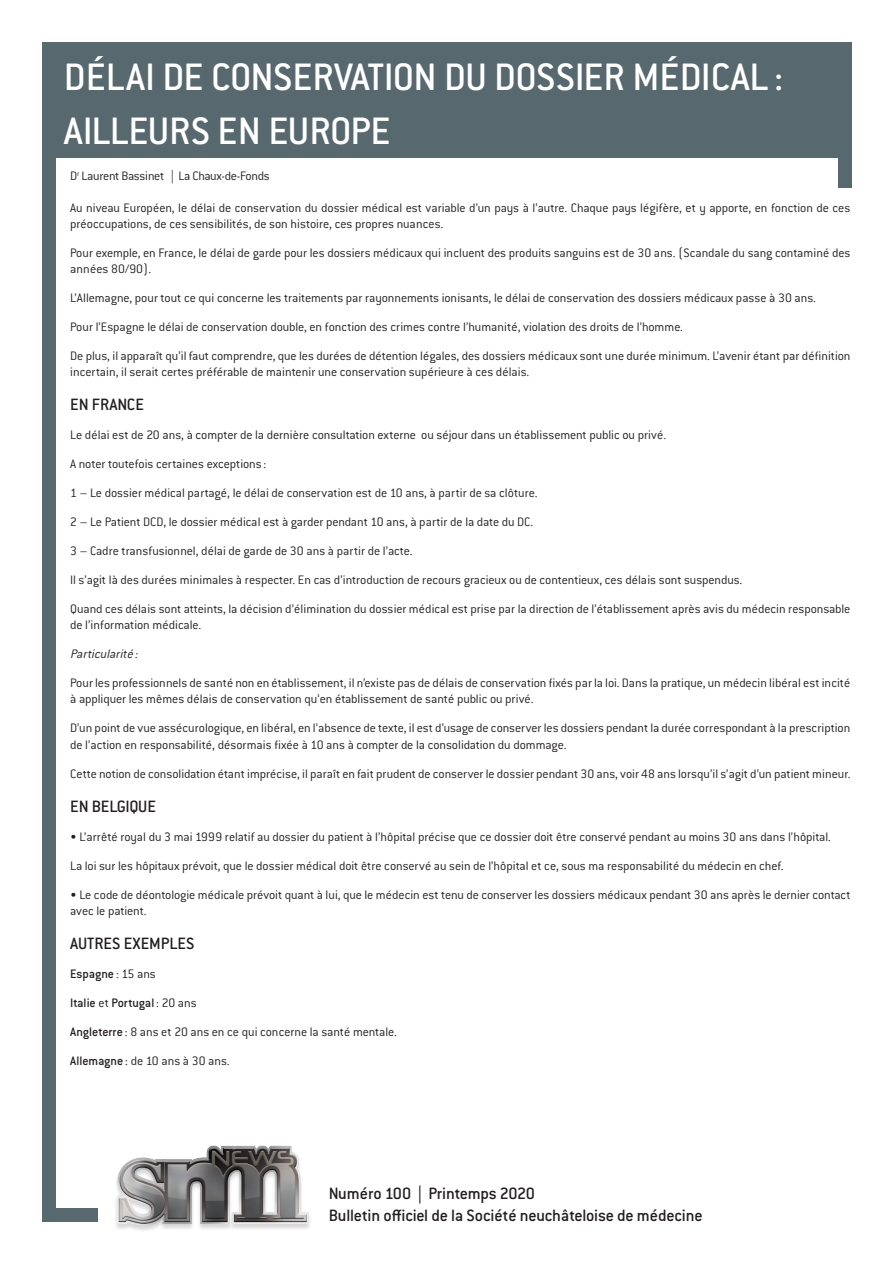
<style>
.page{position:relative;width:893px;height:1263px;background:#fff}
.page>*{position:absolute;margin:0;border:0;box-sizing:border-box;transform-origin:0 0}
.t1{font:500 42px/54px "Conduit ITC Std";letter-spacing:-.01em;color:#fff}
.t2{font:500 18px/21.6px "Conduit ITC Std";letter-spacing:-.01em;color:#231f20}
.t3{font:300 13.5px/29px "Conduit ITC Std";letter-spacing:-.005em;color:#231f20}
.t4{font:300 13.5px "Conduit ITC Std";letter-spacing:-.025em;color:#231f20}
.t5{font:italic 300 13.5px "Conduit ITC Std";color:#231f20}
.s1{font-weight:500}
</style>
<div class="page">
<div style="left:43px;top:104px;width:807px;height:53px;background:#57686e"></div>
<div style="left:43px;top:43px;width:807px;height:63px;background:#57686e"></div>
<div style="left:43px;top:43px;width:13px;height:1177px;background:#57686e"></div>
<div style="left:43px;top:1208px;width:55px;height:13px;background:#57686e"></div>
<img style="left:116px;top:1145px;width:194px;height:86px">
<div style="left:838px;top:43px;width:13px;height:145px;background:#57686e"></div>
<h1 class="t1" style="left:64px;top:49px;width:721px">DÉLAI DE CONSERVATION DU DOSSIER MÉDICAL :<br>AILLEURS EN EUROPE</h1>
<p class="t4" style="left:70px;top:168px;width:201px">D<sup>r</sup> Laurent Bassinet | La Chaux-de-Fonds</p>
<p class="t3" style="left:70px;top:199px;width:782px;line-height:16.2px">Au niveau Européen, le délai de conservation du dossier médical est variable d’un pays à l’autre. Chaque pays légifère, et y apporte, en fonction de ces préoccupations, de ces sensibilités, de son histoire, ces propres nuances.</p>
<p class="t3" style="left:70px;top:244px;width:782px;line-height:16.2px">Pour exemple, en France, le délai de garde pour les dossiers médicaux qui incluent des produits sanguins est de 30 ans. (Scandale du sang contaminé des années 80/90).</p>
<p class="t3" style="left:70px;top:283px;width:782px">L’Allemagne, pour tout ce qui concerne les traitements par rayonnements ionisants, le délai de conservation des dossiers médicaux passe à 30 ans.<br>Pour l’Espagne le délai de conservation double, en fonction des crimes contre l’humanité, violation des droits de l’homme.<br>De plus, il apparaît qu’il faut comprendre, que les durées de détention légales, des dossiers médicaux sont une durée minimum. L’avenir étant par définition</p>
<p class="t3" style="left:70px;top:357px;width:461px">incertain, il serait certes préférable de maintenir une conservation supérieure à ces délais.</p>
<h2 class="t2" style="left:70px;top:393px;width:75px">EN FRANCE</h2>
<p class="t3" style="left:70px;top:420px;width:782px">Le délai est de 20 ans, à compter de la dernière consultation externe ou séjour dans un établissement public ou privé.<br>A noter toutefois certaines exceptions :<br>1 – Le dossier médical partagé, le délai de conservation est de 10 ans, à partir de sa clôture.<br>2 – Le Patient DCD, le dossier médical est à garder pendant 10 ans, à partir de la date du DC.<br>3 – Cadre transfusionnel, délai de garde de 30 ans à partir de l’acte.<br>Il s’agit là des durées minimales à respecter. En cas d’introduction de recours gracieux ou de contentieux, ces délais sont suspendus.<br>Quand ces délais sont atteints, la décision d’élimination du dossier médical est prise par la direction de l’établissement après avis du médecin responsable</p>
<p class="t3" style="left:70px;top:610px;width:133px">de l’information médicale.</p>
<p class="t5" style="left:70px;top:646px;width:72px">Particularité :</p>
<p class="t3" style="left:70px;top:674px;width:782px;line-height:16.2px">Pour les professionnels de santé non en établissement, il n’existe pas de délais de conservation fixés par la loi. Dans la pratique, un médecin libéral est incité à appliquer les mêmes délais de conservation qu‘en établissement de santé public ou privé.</p>
<p class="t3" style="left:70px;top:720px;width:782px;line-height:16.2px">D’un point de vue assécurologique, en libéral, en l’absence de texte, il est d’usage de conserver les dossiers pendant la durée correspondant à la prescription de l’action en responsabilité, désormais fixée à 10 ans à compter de la consolidation du dommage.</p>
<p class="t3" style="left:70px;top:758px;width:782px">Cette notion de consolidation étant imprécise, il paraît en fait prudent de conserver le dossier pendant 30 ans, voir 48 ans lorsqu’il s’agit d’un patient mineur.</p>
<h2 class="t2" style="left:70px;top:795px;width:87px">EN BELGIQUE</h2>
<p class="t3" style="left:70px;top:822px;width:762px">• L’arrêté royal du 3 mai 1999 relatif au dossier du patient à l’hôpital précise que ce dossier doit être conservé pendant au moins 30 ans dans l’hôpital.<br>La loi sur les hôpitaux prévoit, que le dossier médical doit être conservé au sein de l’hôpital et ce, sous ma responsabilité du médecin en chef.</p>
<p class="t3" style="left:70px;top:886px;width:782px;line-height:16.2px">• Le code de déontologie médicale prévoit quant à lui, que le médecin est tenu de conserver les dossiers médicaux pendant 30 ans après le dernier contact avec le patient.</p>
<h2 class="t2" style="left:70px;top:932px;width:126px">AUTRES EXEMPLES</h2>
<p class="t3" style="left:70px;top:959px;width:328px"><span class="s1">Espagne</span> : 15 ans<br><span class="s1">Italie</span> et <span class="s1">Portugal</span> : 20 ans<br><span class="s1">Angleterre</span> : 8 ans et 20 ans en ce qui concerne la santé mentale.<br><span class="s1">Allemagne</span> : de 10 ans à 30 ans.</p>
<h2 class="t2" style="left:329px;top:1182px;width:375px">Numéro 100 | Printemps 2020<br>Bulletin officiel de la Société neuchâteloise de médecine</h2>
</div>
